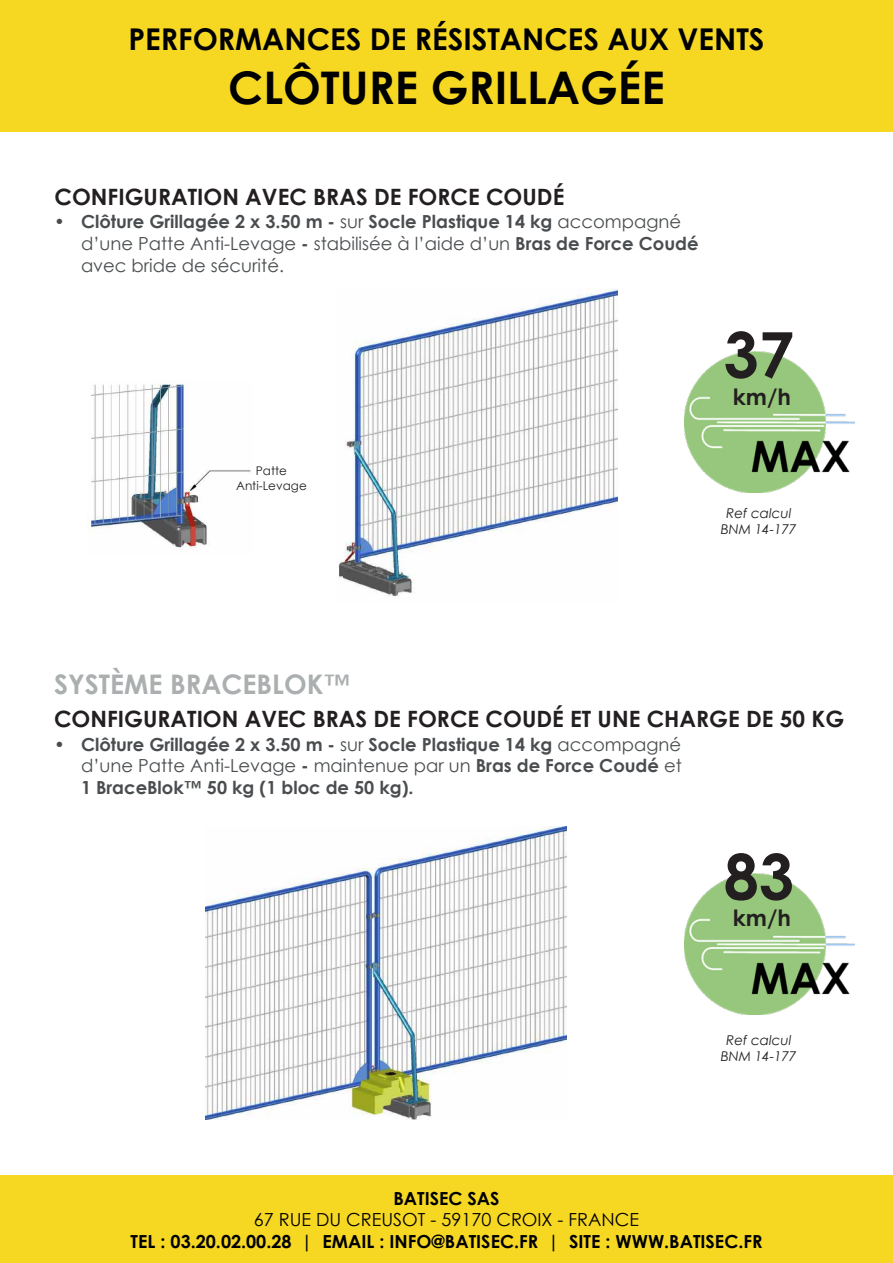
<style>
.page{position:relative;width:893px;height:1263px;background:#fff}
.page>*{position:absolute;margin:0;border:0;box-sizing:border-box;transform-origin:0 0}
.t1{font:700 63px "Century Gothic";color:#231f20}
.t2{font:700 45px "Century Gothic";color:#000001}
.t3{font:700 30px "Century Gothic";color:#000001}
.t4{font:700 27px "Century Gothic";color:#abafb0}
.t5{font:700 22.5px "Century Gothic";color:#231f20}
.t6{font:700 18px/21.6px "Century Gothic";color:#4a4d4f;text-align:justify}
.t7{font:18px/21.6px "Century Gothic";color:#4a4d4f}
.t8{font:700 18px "Century Gothic";color:#000001}
.t9{font:18px "Century Gothic";color:#000001}
.t10{font:italic 13.5px "Century Gothic";color:#231f20}
.t11{font:12px "Century Gothic";color:#231f20}
.s1{font-weight:700}
.s2{font-weight:400}
</style>
<div class="page">
<div style="left:0;top:0;width:893px;height:132px;background:#f6d823"></div>
<div style="left:0;top:1176px;width:893px;height:87px;background:#f6d823"></div>
<img style="left:87px;top:383px;width:164px;height:166px">
<img style="left:685px;top:873px;width:169px;height:141px">
<img style="left:685px;top:351px;width:169px;height:141px">
<img style="left:339px;top:289px;width:279px;height:308px">
<img style="left:206px;top:827px;width:361px;height:292px">
<p class="t3" style="left:128px;top:16px;width:637px">PERFORMANCES DE RÉSISTANCES AUX VENTS</p>
<p class="t2" style="left:228px;top:54px;width:438px">CLÔTURE GRILLAGÉE</p>
<p class="t5" style="left:54px;top:180px;width:511px">CONFIGURATION AVEC BRAS DE FORCE COUDÉ</p>
<p class="t7" style="left:81px;top:211px;width:619px;text-indent:-27px"><span class="s1">• Clôture Grillagée 2 x 3.50 m -</span> sur <span class="s1">Socle Plastique 14 kg</span> accompagné d’une Patte Anti-Levage <span class="s1">-</span> stabilisée à l’aide d’un <span class="s1">Bras de Force Coudé </span>avec bride de sécurité.</p>
<p class="t11" style="left:256px;top:462px;width:33px">Patte</p>
<p class="t11" style="left:236px;top:477px;width:72px">Anti-Levage</p>
<p class="t1" style="left:723px;top:307px;width:72px">37</p>
<p class="t5" style="left:733px;top:379px;width:60px">km/h</p>
<p class="t10" style="left:726px;top:504px;width:67px">Ref calcul</p>
<p class="t10" style="left:721px;top:520px;width:77px">BNM 14-177</p>
<p class="t4" style="left:54px;top:664px;width:298px">SYSTÈME BRACEBLOK™</p>
<p class="t5" style="left:54px;top:702px;width:792px">CONFIGURATION AVEC BRAS DE FORCE COUDÉ ET UNE CHARGE DE 50 KG</p>
<p class="t6" style="left:81px;top:732px;width:602px;text-indent:-27px">• Clôture Grillagée 2 x 3.50 m - <span class="s2">sur</span> Socle Plastique 14 kg <span class="s2">accompagné d’une Patte Anti-Levage</span> - <span class="s2">maintenue par un</span> Bras de Force Coudé <span class="s2">et </span>1 BraceBlok™ 50 kg (1 bloc de 50 kg).</p>
<p class="t1" style="left:723px;top:829px;width:72px">83</p>
<p class="t5" style="left:733px;top:901px;width:60px">km/h</p>
<p class="t10" style="left:726px;top:1031px;width:67px">Ref calcul</p>
<p class="t10" style="left:721px;top:1047px;width:77px">BNM 14-177</p>
<p class="t8" style="left:393px;top:1184px;width:108px">BATISEC SAS</p>
<p class="t9" style="left:254px;top:1207px;width:387px">67 RUE DU CREUSOT - 59170 CROIX - FRANCE</p>
<p class="t8" style="left:131px;top:1227px;width:633px">TEL : 03.20.02.00.28 | EMAIL : INFO@BATISEC.FR | SITE : WWW.BATISEC.FR</p>
</div>
